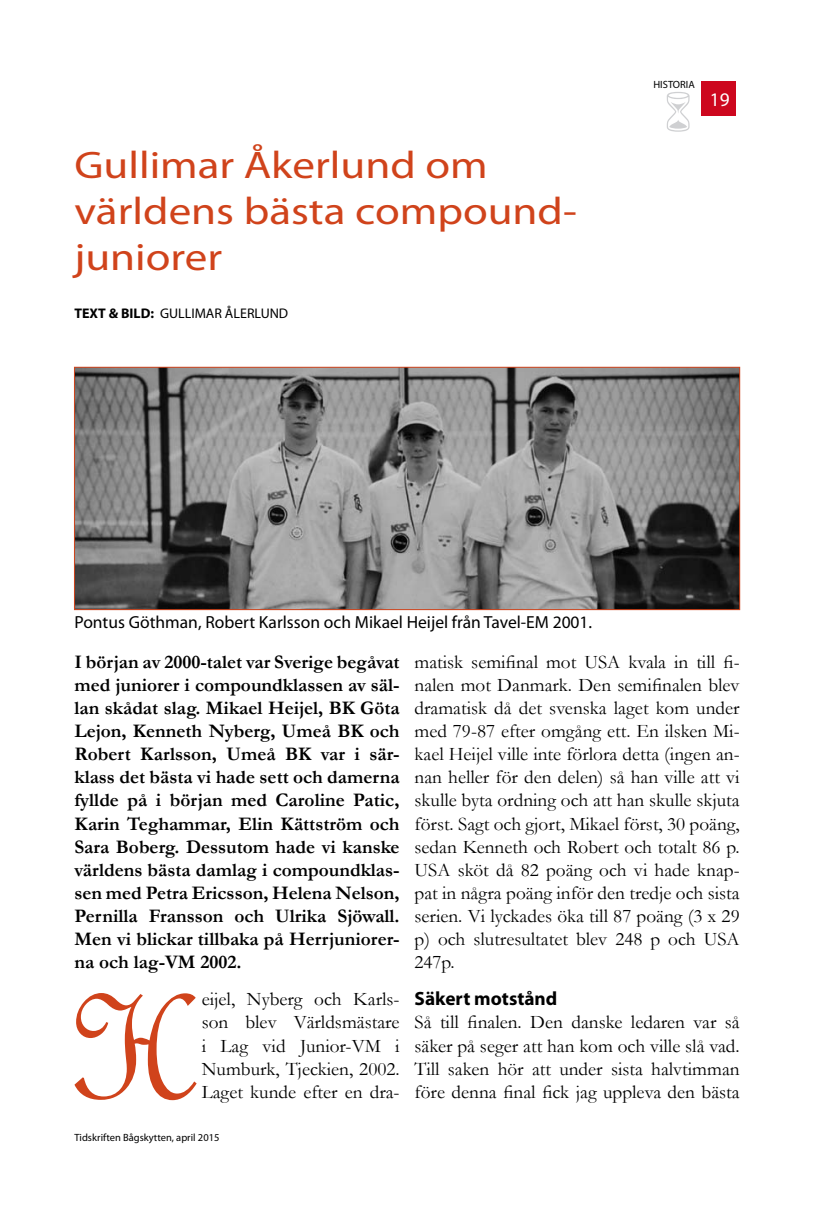
<style>
.page{position:relative;width:839px;height:1211px;background:#fff}
.page>*{position:absolute;margin:0;border:0;box-sizing:border-box;transform-origin:0 0}
.t1{font:160.83px "French Script";color:#d0431b}
.t2{font:38.5px/46.2px "Myriad Pro";color:#d0431b;scale:1.17 1}
.t3{font:19.25px/23.1px "Garamond";color:#000;text-align:justify}
.t4{font:700 19.25px/23.1px "Garamond";color:#000;text-align:justify}
.t5{font:700 19.25px "Myriad Pro";color:#000}
.t6{font:19.25px "Myriad Pro";color:#fff}
.t7{font:17.5px "Myriad Pro";color:#000}
.t8{font:14px "Myriad Pro";color:#000}
.t9{font:10.5px "Myriad Pro";color:#000}
.s1{font-weight:700}
</style>
<div class="page">
<div style="left:701px;top:81px;width:34px;height:35px;background:#cd071e"></div>
<img style="left:76px;top:369px;width:662px;height:239px">
<div style="left:74px;top:367px;width:666px;height:243px;border:1px solid #d0431b"></div>
<h2 class="t2" style="left:74px;top:141px;width:431px">Gullimar Åkerlund om världens bästa compound&shy;juniorer</h2>
<p class="t8" style="left:74px;top:305px;width:215px"><span class="s1">TEXT &amp; BILD:</span> GULLIMAR ÅLERLUND</p>
<p class="t9" style="left:653px;top:78px;width:43px">HISTORIA</p>
<p class="t6" style="left:709px;top:88px;width:21px">19</p>
<p class="t7" style="left:74px;top:611px;width:519px">Pontus Göthman, Robert Karlsson och Mikael Heijel från Tavel-EM 2001.</p>
<p class="t4" style="left:74px;top:650px;width:326px">I början av 2000-talet var Sverige begåvat med juniorer i compoundklassen av säl&shy;lan skådat slag. Mikael Heijel, BK Göta Lejon, Kenneth Nyberg, Umeå BK och Robert Karlsson, Umeå BK var i sär&shy;klass det bästa vi hade sett och damerna fyllde på i början med Caroline Patic, Karin Teghammar, Elin Kättström och Sara Boberg. Dessutom hade vi kanske världens bästa damlag i compoundklas&shy;sen med Petra Ericsson, Helena Nelson, Pernilla Fransson och Ulrika Sjöwall.<br>Men vi blickar tillbaka på Herrjuniorer&shy;na och lag-VM 2002.</p>
<h1 class="t1" style="left:63px;top:950px;width:130px">H</h1>
<p class="t3" style="left:202px;top:987px;width:199px">eijel, Nyberg och Karls&shy;son blev Världsmästare i Lag vid Junior-VM i Numburk, Tjeckien, 2002.<br>Laget kunde efter en dra-</p>
<p class="t9" style="left:74px;top:1131px;width:146px">Tidskriften Bågskytten, april 2015</p>
<p class="t3" style="left:414px;top:649px;width:326px">matisk semifinal mot USA kvala in till fi&shy;nalen mot Danmark. Den semifinalen blev dramatisk då det svenska laget kom under med 79-87 efter omgång ett. En ilsken Mi&shy;kael Heijel ville inte förlora detta (ingen an&shy;nan heller för den delen) så han ville att vi skulle byta ordning och att han skulle skjuta först. Sagt och gjort, Mikael först, 30 poäng, sedan Kenneth och Robert och totalt 86 p.<br>USA sköt då 82 poäng och vi hade knap&shy;pat in några poäng inför den tredje och sista serien. Vi lyckades öka till 87 poäng (3 x 29 p) och slutresultatet blev 248 p och USA 247p.</p>
<p class="t5" style="left:414px;top:986px;width:144px">Säkert motstånd</p>
<p class="t3" style="left:414px;top:1010px;width:326px">Så till finalen. Den danske ledaren var så säker på seger att han kom och ville slå vad.<br>Till saken hör att under sista halvtimman före denna final fick jag uppleva den bästa</p>
</div>
